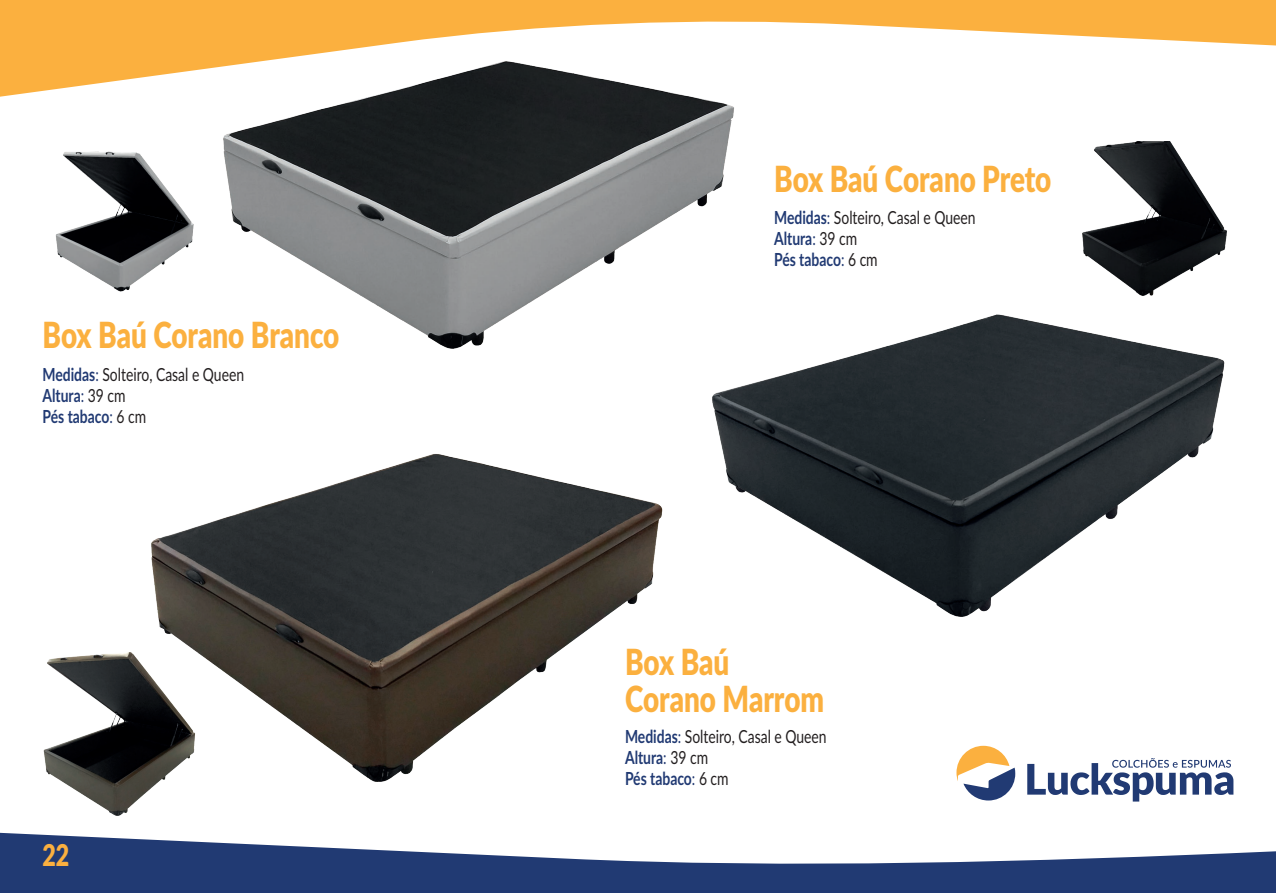
<style>
.page{position:relative;width:1276px;height:893px;background:#fff}
.page>*{position:absolute;margin:0;border:0;box-sizing:border-box;transform-origin:0 0}
.t1{font:900 36px/37.5px "Lato";letter-spacing:-.005em;color:#fbb03f;scale:.77 1}
.t2{font:900 30px "Lato";color:#fbb03f;scale:.77 1}
.t3{font:18px/21px "Lato";color:#231f20;scale:.77 1}
.s1{font-weight:700;color:#213a73}
.s2{color:#223a72}
</style>
<div class="page">
<svg style="left:0;top:0;width:1276px;height:97px;fill:#fbb03f"></svg>
<svg style="left:0;top:832px;width:1276px;height:61px;fill:#213a73"></svg>
<svg style="left:956px;top:746px;width:59px;height:54px"></svg>
<svg style="left:1027px;top:758px;width:206px;height:43px"></svg>
<img style="left:55px;top:151px;width:139px;height:141px">
<img style="left:213px;top:50px;width:532px;height:299px">
<img style="left:43px;top:652px;width:106px;height:164px">
<img style="left:141px;top:454px;width:522px;height:336px">
<img style="left:702px;top:299px;width:523px;height:318px">
<img style="left:1069px;top:141px;width:158px;height:173px">
<h1 class="t1" style="left:43px;top:315px;width:387px">Box Baú Corano Branco</h1>
<p class="t3" style="left:43px;top:363px;width:263px"><span class="s1">Medidas</span><span class="s2">:</span> Solteiro, Casal e Queen<br><span class="s1">Altura</span><span class="s2">:</span> 39 cm<br><span class="s1">Pés tabaco</span><span class="s2">:</span> 6 cm</p>
<h2 class="t2" style="left:43px;top:832px;width:36px">22</h2>
<h1 class="t1" style="left:774px;top:158px;width:361px">Box Baú Corano Preto</h1>
<p class="t3" style="left:774px;top:206px;width:263px"><span class="s1">Medidas</span><span class="s2">:</span> Solteiro, Casal e Queen<br><span class="s1">Altura</span><span class="s2">:</span> 39 cm<br><span class="s1">Pés tabaco</span><span class="s2">:</span> 6 cm</p>
<h1 class="t1" style="left:625px;top:641px;width:260px">Box Baú<br>Corano Marrom</h1>
<p class="t3" style="left:625px;top:725px;width:263px"><span class="s1">Medidas</span><span class="s2">:</span> Solteiro, Casal e Queen<br><span class="s1">Altura</span><span class="s2">:</span> 39 cm<br><span class="s1">Pés tabaco</span><span class="s2">:</span> 6 cm</p>
</div>
